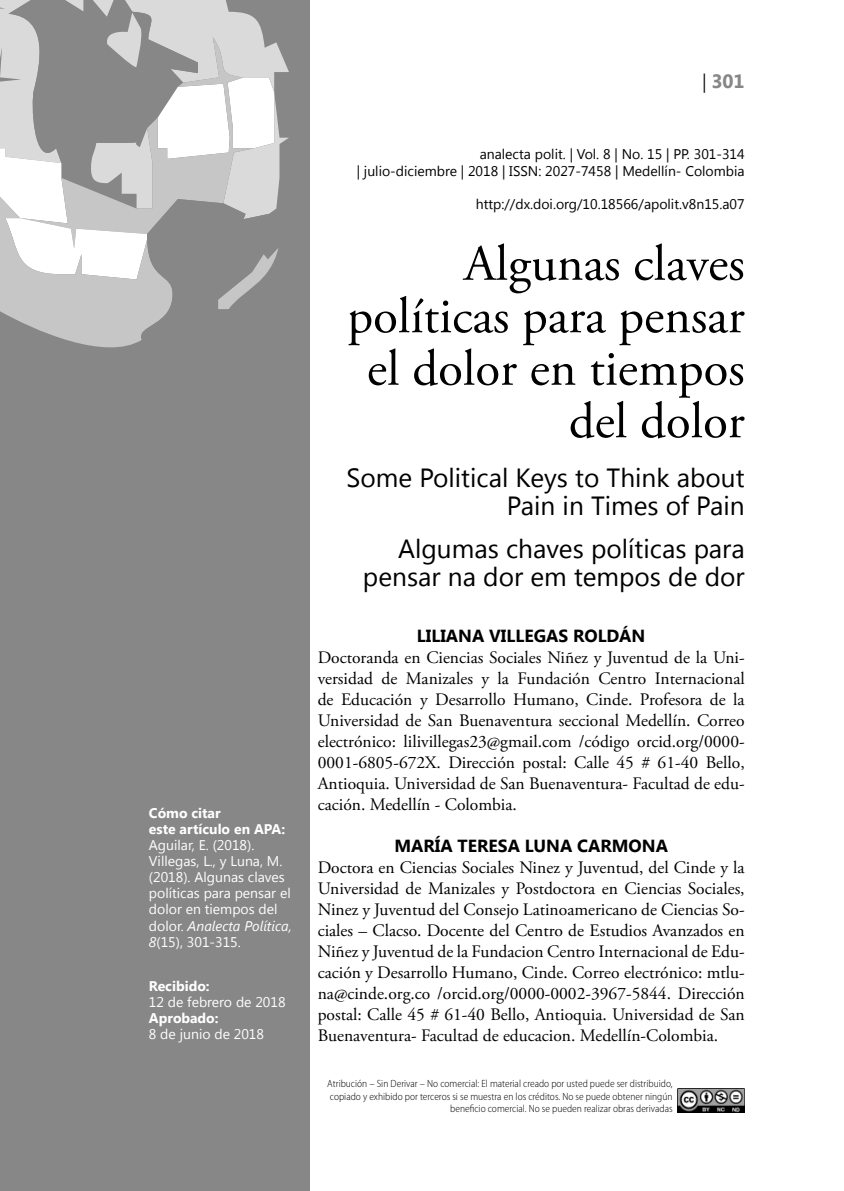
<style>
.page{position:relative;width:844px;height:1191px;background:#fff}
.page>*{position:absolute;margin:0;border:0;box-sizing:border-box;transform-origin:0 0}
.t1{font:50.75px/52.5px "Adobe Garamond Pro";color:#000;text-align:right}
.t2{font:26.25px/28px "Segoe UI";color:#000;text-align:right}
.t3{font:700 19.25px "Segoe UI";color:#878787}
.t4{font:17.5px/21px "Adobe Garamond Pro";color:#000;text-align:justify}
.t5{font:700 17.5px "Segoe UI";color:#000}
.t6{font:14px/16.1px "Segoe UI";color:#fff}
.t7{font:14px/16.8px "Segoe UI";color:#000;text-align:right}
.t8{font:700 14px/16.1px "Segoe UI";color:#fff}
.t9{font:300 semi-condensed 10.5px/12.6px "Myriad Pro";color:#000;text-align:right}
.s1{font-style:italic}
.s2{font-family:"Adobe Garamond Pro";font-weight:400;color:#000}
</style>
<div class="page">
<div style="left:0;top:0;width:309px;height:1191px;background:#878787"></div>
<img style="left:677px;top:1088px;width:67px;height:24px">
<svg style="left:0;top:0;width:289px;height:348px"></svg>
<p class="t8" style="left:149px;top:804px;width:138px">Cómo citar<br>este artículo en APA:</p>
<p class="t6" style="left:149px;top:836px;width:144px">Aguilar, E. (2018).<br>Villegas, L., y Luna, M. (2018). Algunas claves políticas para pensar el dolor en tiempos del dolor. <span class="s1">Analecta Política,<br>8</span>(15), 301-315.</p>
<p class="t8" style="left:149px;top:976px;width:62px">Recibido:</p>
<p class="t6" style="left:149px;top:993px;width:138px">12 de febrero de 2018</p>
<p class="t8" style="left:149px;top:1009px;width:71px">Aprobado:</p>
<p class="t6" style="left:149px;top:1025px;width:117px">8 de junio de 2018</p>
<p class="t3" style="left:701px;top:68px;width:44px"><span class="s2">|</span> 301</p>
<p class="t7" style="left:356px;top:145px;width:389px">analecta polit. | Vol. 8 | No. 15 | PP. 301-314<br>| julio-diciembre | 2018 | ISSN: 2027-7458 | Medellín- Colombia</p>
<p class="t7" style="left:475px;top:195px;width:270px">http://dx.doi.org/10.18566/apolit.v8n15.a07</p>
<h1 class="t1" style="left:347px;top:239px;width:398px">Algunas claves políticas para pensar el dolor en tiempos del dolor</h1>
<h2 class="t2" style="left:346px;top:462px;width:399px">Some Political Keys to Think about<br>Pain in Times of Pain</h2>
<h2 class="t2" style="left:363px;top:533px;width:383px">Algumas chaves políticas para pensar na dor em tempos de dor</h2>
<p class="t5" style="left:417px;top:623px;width:230px">LILIANA VILLEGAS ROLDÁN</p>
<p class="t4" style="left:317px;top:647px;width:428px">Doctoranda en Ciencias Sociales Niñez y Juventud de la Uni&shy;versidad de Manizales y la Fundación Centro Internacional de Educación y Desarrollo Humano, Cinde. Profesora de la Universidad de San Buenaventura seccional Medellín. Correo electrónico: lilivillegas23@gmail.com /código orcid.org/0000- 0001-6805-672X. Dirección postal: Calle 45 # 61-40 Bello, Antioquia. Universidad de San Buenaventura- Facultad de edu&shy;cación. Medellín - Colombia.</p>
<p class="t5" style="left:394px;top:833px;width:275px">MARÍA TERESA LUNA CARMONA</p>
<p class="t4" style="left:317px;top:857px;width:428px">Doctora en Ciencias Sociales Ninez y Juventud, del Cinde y la Universidad de Manizales y Postdoctora en Ciencias Sociales, Ninez y Juventud del Consejo Latinoamericano de Ciencias So&shy;ciales – Clacso. Docente del Centro de Estudios Avanzados en Niñez y Juventud de la Fundacion Centro Internacional de Edu&shy;cación y Desarrollo Humano, Cinde. Correo electrónico: mtlu&shy;na@cinde.org.co /orcid.org/0000-0002-3967-5844. Dirección postal: Calle 45 # 61-40 Bello, Antioquia. Universidad de San Buenaventura- Facultad de educacion. Medellín-Colombia.</p>
<p class="t9" style="left:327px;top:1077px;width:347px">Atribución – Sin Derivar – No comercial: El material creado por usted puede ser distribuido, copiado y exhibido por terceros si se muestra en los créditos. No se puede obtener ningún beneficio comercial. No se pueden realizar obras derivadas</p>
</div>
